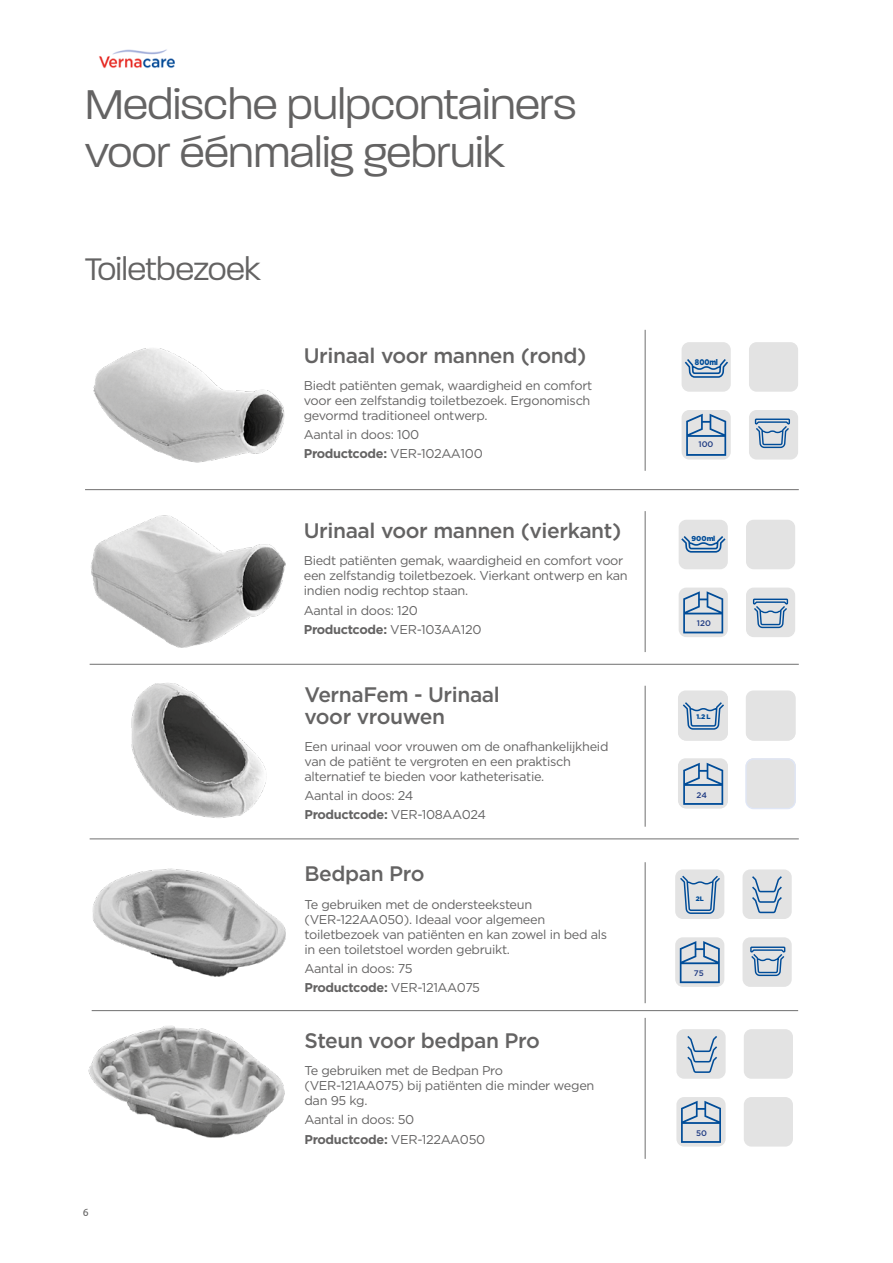
<style>
.page{position:relative;width:893px;height:1263px;background:#fff}
.page>*{position:absolute;margin:0;border:0;box-sizing:border-box;transform-origin:0 0}
.t1{font:300 45px/48px "Paralucent";color:#646363}
.t2{font:300 33.75px "Paralucent";color:#646363}
.t3{font:500 21px/21.8px "Gotham";letter-spacing:-.02em;color:#646363}
.t4{font:12.75px/15px "Gotham";letter-spacing:-.025em;color:#646363}
.t5{font:10.5px "Ubuntu";color:#646363}
.t6{font:900 8.25px "Gotham";color:#004c98;scale:.86 1}
.t7{font:500 8.1px "Gotham";color:#1f3b83}
.t8{font:900 7.2px "Gotham";color:#004c98}
.t9{font:900 6.75px "Gotham";color:#004c98}
.t10{font:900 6.45px "Gotham";color:#004c98}
.s1{font-weight:700}
</style>
<div class="page">
<img style="left:99px;top:49px;width:75px;height:20px">
<div style="left:676px;top:1097px;width:50px;height:49px;background:#e3e3e3;border-radius:8px"></div>
<svg style="left:681px;top:1101px;width:40px;height:42px"></svg>
<hr style="left:90px;top:838px;width:709px;height:1px;background:#706f6f">
<hr style="left:90px;top:664px;width:709px;height:1px;background:#706f6f">
<hr style="left:645px;top:686px;width:1px;height:141px;background:#706f6f">
<img style="left:131px;top:683px;width:135px;height:135px">
<div style="left:678px;top:758px;width:50px;height:50px;background:#e3e3e3;border-radius:8px"></div>
<svg style="left:746px;top:690px;width:50px;height:50px"></svg>
<div style="left:746px;top:758px;width:50px;height:50px;background:#e3e3e3;border-radius:8px"></div>
<hr style="left:85px;top:489px;width:714px;height:1px;background:#706f6f">
<hr style="left:645px;top:511px;width:1px;height:141px;background:#706f6f">
<img style="left:91px;top:515px;width:195px;height:133px">
<hr style="left:645px;top:330px;width:1px;height:141px;background:#706f6f">
<img style="left:93px;top:348px;width:192px;height:115px">
<div style="left:682px;top:342px;width:49px;height:50px;background:#e3e3e3;border-radius:8px"></div>
<div style="left:749px;top:342px;width:49px;height:50px;background:#e3e3e3;border-radius:8px"></div>
<div style="left:682px;top:410px;width:49px;height:49px;background:#e3e3e3;border-radius:8px"></div>
<div style="left:749px;top:410px;width:49px;height:49px;background:#e3e3e3;border-radius:8px"></div>
<div style="left:679px;top:520px;width:49px;height:49px;background:#e3e3e3;border-radius:8px"></div>
<div style="left:746px;top:520px;width:49px;height:49px;background:#e3e3e3;border-radius:8px"></div>
<div style="left:679px;top:588px;width:49px;height:49px;background:#e3e3e3;border-radius:8px"></div>
<div style="left:746px;top:588px;width:49px;height:49px;background:#e3e3e3;border-radius:8px"></div>
<div style="left:679px;top:691px;width:49px;height:50px;background:#e3e3e3;border-radius:8px"></div>
<div style="left:746px;top:691px;width:49px;height:50px;background:#e3e3e3;border-radius:8px"></div>
<div style="left:745px;top:758px;width:51px;height:51px;border:1px solid #dfe6f6;border-radius:8px"></div>
<svg style="left:683px;top:591px;width:40px;height:42px"></svg>
<svg style="left:686px;top:414px;width:40px;height:42px"></svg>
<hr style="left:92px;top:1010px;width:706px;height:1px;background:#706f6f">
<hr style="left:645px;top:1018px;width:1px;height:141px;background:#706f6f">
<img style="left:88px;top:1025px;width:197px;height:113px">
<div style="left:676px;top:1029px;width:50px;height:50px;background:#e3e3e3;border-radius:8px"></div>
<div style="left:744px;top:1029px;width:49px;height:50px;background:#e3e3e3;border-radius:8px"></div>
<div style="left:744px;top:1097px;width:49px;height:49px;background:#e3e3e3;border-radius:8px"></div>
<hr style="left:645px;top:862px;width:1px;height:141px;background:#706f6f">
<img style="left:92px;top:868px;width:194px;height:109px">
<div style="left:675px;top:869px;width:49px;height:50px;background:#e3e3e3;border-radius:8px"></div>
<div style="left:742px;top:869px;width:50px;height:50px;background:#e3e3e3;border-radius:8px"></div>
<svg style="left:675px;top:937px;width:49px;height:50px"></svg>
<div style="left:742px;top:937px;width:50px;height:50px;background:#e3e3e3;border-radius:8px"></div>
<svg style="left:684px;top:359px;width:44px;height:19px"></svg>
<svg style="left:754px;top:418px;width:36px;height:31px"></svg>
<svg style="left:752px;top:598px;width:37px;height:31px"></svg>
<svg style="left:680px;top:520px;width:46px;height:33px"></svg>
<svg style="left:681px;top:690px;width:45px;height:115px"></svg>
<svg style="left:678px;top:869px;width:44px;height:114px"></svg>
<svg style="left:750px;top:946px;width:36px;height:31px"></svg>
<svg style="left:752px;top:876px;width:30px;height:37px"></svg>
<svg style="left:687px;top:1036px;width:30px;height:37px"></svg>
<h1 class="t1" style="left:85px;top:80px;width:493px">Medische pulpcontainers voor éénmalig gebruik</h1>
<h2 class="t2" style="left:85px;top:250px;width:178px">Toiletbezoek</h2>
<p class="t5" style="left:83px;top:1206px;width:7px">6</p>
<h3 class="t3" style="left:304px;top:344px;width:284px">Urinaal voor mannen (rond)</h3>
<p class="t4" style="left:304px;top:377px;width:290px">Biedt patiënten gemak, waardigheid en comfort voor een zelfstandig toiletbezoek. Ergonomisch gevormd traditioneel ontwerp.</p>
<p class="t4" style="left:304px;top:425px;width:180px;line-height:19.2px">Aantal in doos: 100<br><span class="s1">Productcode:</span> VER-102AA100</p>
<h3 class="t3" style="left:304px;top:519px;width:319px">Urinaal voor mannen (vierkant)</h3>
<p class="t4" style="left:304px;top:553px;width:325px">Biedt patiënten gemak, waardigheid en comfort voor een zelfstandig toiletbezoek. Vierkant ontwerp en kan indien nodig rechtop staan.</p>
<p class="t4" style="left:304px;top:600px;width:179px;line-height:19.2px">Aantal in doos: 120<br><span class="s1">Productcode:</span> VER-103AA120</p>
<h3 class="t3" style="left:304px;top:683px;width:197px">VernaFem - Urinaal voor vrouwen</h3>
<p class="t4" style="left:304px;top:738px;width:305px">Een urinaal voor vrouwen om de onafhankelijkheid van de patiënt te vergroten en een praktisch alternatief te bieden voor katheterisatie.</p>
<p class="t4" style="left:304px;top:786px;width:183px;line-height:19.2px">Aantal in doos: 24<br><span class="s1">Productcode:</span> VER-108AA024</p>
<h3 class="t3" style="left:304px;top:863px;width:122px">Bedpan Pro</h3>
<p class="t4" style="left:304px;top:896px;width:304px">Te gebruiken met de ondersteeksteun (VER-122AA050). Ideaal voor algemeen toiletbezoek van patiënten en kan zowel in bed als in een toiletstoel worden gebruikt.</p>
<p class="t4" style="left:304px;top:958px;width:177px;line-height:19.2px">Aantal in doos: 75<br><span class="s1">Productcode:</span> VER-121AA075</p>
<h3 class="t3" style="left:304px;top:1029px;width:237px">Steun voor bedpan Pro</h3>
<p class="t4" style="left:304px;top:1063px;width:291px">Te gebruiken met de Bedpan Pro (VER-121AA075) bij patiënten die minder wegen dan 95 kg.</p>
<p class="t4" style="left:304px;top:1110px;width:182px;line-height:19.2px">Aantal in doos: 50<br><span class="s1">Productcode:</span> VER-122AA050</p>
<p class="t6" style="left:695px;top:356px;width:28px">800ml</p>
<p class="t7" style="left:698px;top:439px;width:16px">100</p>
<p class="t8" style="left:691px;top:533px;width:25px">900ml</p>
<p class="t7" style="left:697px;top:618px;width:16px">120</p>
<p class="t9" style="left:696px;top:712px;width:16px">1.2L</p>
<p class="t7" style="left:697px;top:790px;width:12px">24</p>
<p class="t10" style="left:696px;top:894px;width:10px">2L</p>
<p class="t7" style="left:694px;top:967px;width:11px">75</p>
<p class="t7" style="left:696px;top:1127px;width:12px">50</p>
</div>
